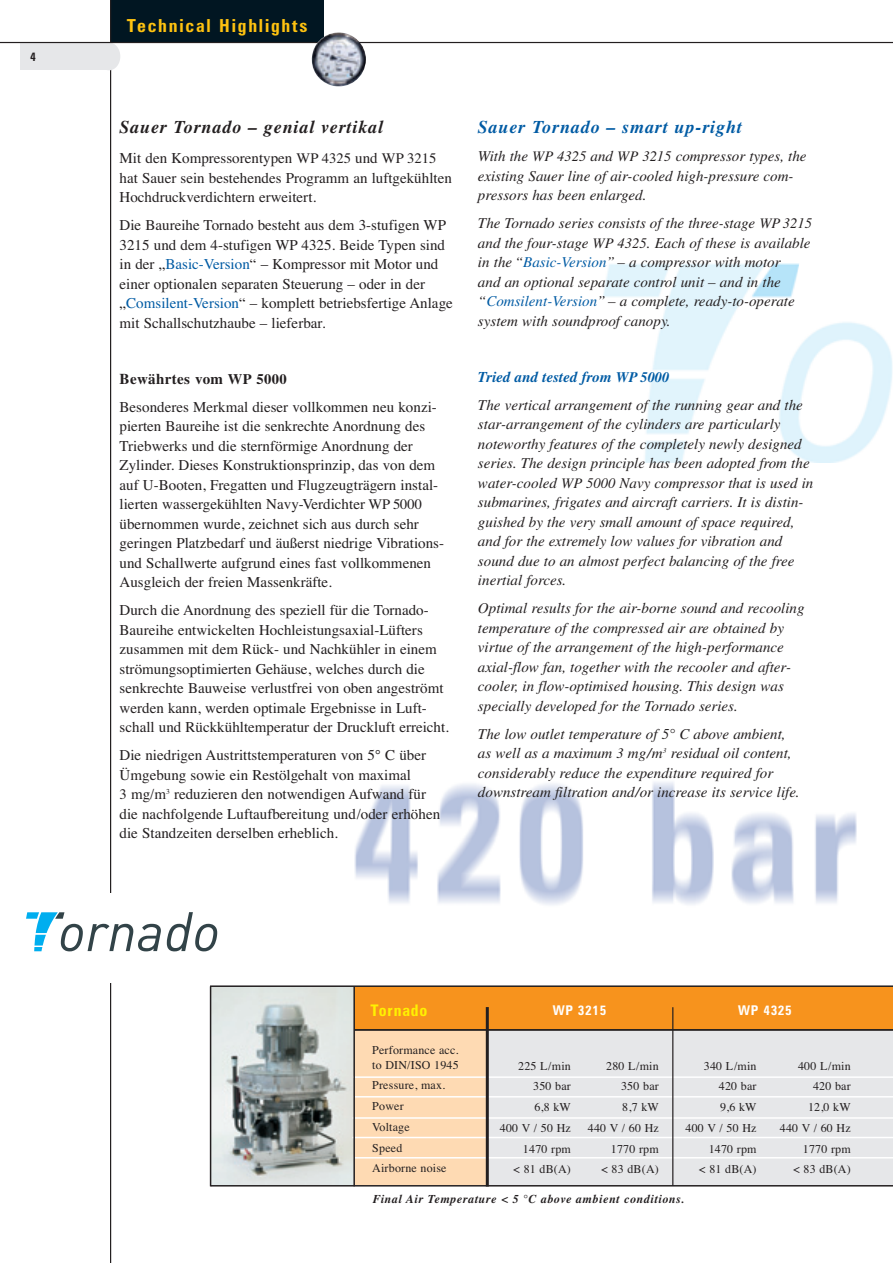
<style>
.page{position:relative;width:893px;height:1263px;background:#fff}
.page>*{position:absolute;margin:0;border:0;box-sizing:border-box;transform-origin:0 0}
.t1{font:italic 700 18px "Times";letter-spacing:.05em;color:#231f20}
.t2{font:italic 700 18px "Times";letter-spacing:.05em;color:#015ba4}
.t3{font:700 condensed 18px "Zurich BT";letter-spacing:.1em;color:#fec210}
.t4{font:700 condensed 16.05px "Zurich BT";letter-spacing:.05em;color:#fff101}
.t5{font:15px/19.5px "Times";color:#231f20}
.t6{font:italic 15px/19.5px "Times";color:#231f20}
.t7{font:700 condensed 13.5px "Zurich BT";letter-spacing:.05em;color:#fff}
.t8{font:12px/20.7px "Times";letter-spacing:.015em;color:#231f20;text-align:right}
.t9{font:italic 700 12px "Times";letter-spacing:.05em;color:#231f20}
.t10{font:700 condensed 12px "Zurich BT";color:#231f20}
.s1{font-size:14.55px}
.s2{color:#015ba4}
.s3{font-weight:700}
.s4{font-weight:700;font-size:14.55px}
.s5{font-weight:700;color:#015ba4}
.s6{font-weight:700;font-size:14.55px;color:#015ba4}
</style>
<div class="page">
<img style="left:354px;top:782px;width:503px;height:123px">
<img style="left:211px;top:987px;width:142px;height:198px">
<img style="left:799px;top:322px;width:93px;height:140px">
<img style="left:603px;top:263px;width:196px;height:199px">
<div style="left:111px;top:0;width:212px;height:43px;background:#011622"></div>
<hr style="left:110px;top:0;width:1px;height:1263px;background:#231f20">
<div style="left:20px;top:43px;width:90px;height:27px;background:#e6e7e9"></div>
<div style="left:98px;top:43px;width:22px;height:27px;background:#e6e7e9;border-radius:50%"></div>
<hr style="left:0;top:42px;width:892px;height:1px;background:#231f20">
<img style="left:310px;top:32px;width:56px;height:55px">
<div style="left:26px;top:893px;width:199px;height:89px;background:#fff"></div>
<svg style="left:167px;top:912px;width:50px;height:39px"></svg>
<svg style="left:26px;top:912px;width:135px;height:39px"></svg>
<div style="left:487px;top:1031px;width:405px;height:154px;background:#e6e7e9"></div>
<div style="left:354px;top:1022px;width:133px;height:163px;background:#fedab3"></div>
<div style="left:354px;top:986px;width:538px;height:44px;background:#f7931d"></div>
<hr style="left:353px;top:1076px;width:539px;height:2px;background:#fff">
<hr style="left:353px;top:1096px;width:539px;height:2px;background:#fff">
<hr style="left:352px;top:1117px;width:540px;height:2px;background:#fff">
<hr style="left:352px;top:1137px;width:540px;height:1px;background:#fff">
<hr style="left:354px;top:1157px;width:538px;height:2px;background:#fff">
<hr style="left:354px;top:1029px;width:538px;height:2px;background:#231f20">
<hr style="left:486px;top:1007px;width:3px;height:180px;background:#231f20">
<hr style="left:672px;top:1007px;width:1px;height:179px;background:#231f20">
<hr style="left:353px;top:986px;width:2px;height:200px;background:#231f20">
<hr style="left:210px;top:1185px;width:682px;height:2px;background:#231f20">
<hr style="left:210px;top:986px;width:1px;height:200px;background:#231f20">
<hr style="left:210px;top:985px;width:682px;height:2px;background:#231f20">
<p class="t10" style="left:30px;top:52px;width:7px">4</p>
<p class="t3" style="left:127px;top:19px;width:182px">Technical Highlights</p>
<p class="t1" style="left:120px;top:121px;width:265px">Sauer Tornado – genial vertikal</p>
<p class="t5" style="left:120px;top:150px;width:334px">Mit den Kompressorentypen <span class="s1">WP 4325</span> und <span class="s1">WP 3215 </span>hat Sauer sein bestehendes Programm an luftgekühlten<br>Hochdruckverdichtern erweitert.</p>
<p class="t5" style="left:120px;top:217px;width:335px">Die Baureihe Tornado besteht aus dem 3-stufigen WP 3215 und dem 4-stufigen WP 4325. Beide Typen sind in der „<span class="s2">Basic-Version</span>“ – Kompressor mit Motor und einer optionalen separaten Steuerung – oder in der „<span class="s2">Comsilent-Version</span>“ – komplett betriebsfertige Anlage mit Schallschutzhaube – lieferbar.</p>
<p class="t5" style="left:120px;top:366px;width:319px;line-height:28px"><span class="s3">Bewährtes vom</span> <span class="s4">WP 5000<br></span>Besonderes Merkmal dieser vollkommen neu konzi-</p>
<p class="t5" style="left:120px;top:418px;width:326px">pierten Baureihe ist die senkrechte Anordnung des Triebwerks und die sternförmige Anordnung der Zylinder. Dieses Konstruktionsprinzip, das von dem auf U-Booten, Fregatten und Flugzeugträgern instal&shy;lierten wassergekühlten Navy-Verdichter <span class="s1">WP 5000 </span>übernommen wurde, zeichnet sich aus durch sehr geringen Platzbedarf und äußerst niedrige Vibrations&shy;und Schallwerte aufgrund eines fast vollkommenen Ausgleich der freien Massenkräfte.</p>
<p class="t5" style="left:120px;top:602px;width:331px">Durch die Anordnung des speziell für die Tornado-Baureihe entwickelten Hochleistungsaxial-Lüfters zusammen mit dem Rück- und Nachkühler in einem strömungsoptimierten Gehäuse, welches durch die senkrechte Bauweise verlustfrei von oben angeströmt werden kann, werden optimale Ergebnisse in Luft&shy;schall und Rückkühltemperatur der Druckluft erreicht.</p>
<p class="t5" style="left:120px;top:747px;width:322px">Die niedrigen Austrittstemperaturen von 5° C über Ümgebung sowie ein Restölgehalt von maximal<br><span class="s1">3</span> mg/m<sup>3</sup> reduzieren den notwendigen Aufwand für die nachfolgende Luftaufbereitung und/oder erhöhen die Standzeiten derselben erheblich.</p>
<p class="t2" style="left:478px;top:121px;width:266px">Sauer Tornado – smart up-right</p>
<p class="t6" style="left:478px;top:148px;width:330px">With the <span class="s1">WP 4325</span> and <span class="s1">WP 3215</span> compressor types, the existing Sauer line of air-cooled high-pressure com&shy;pressors has been enlarged.</p>
<p class="t6" style="left:478px;top:215px;width:335px">The Tornado series consists of the three-stage <span class="s1">WP 3215 </span>and the four-stage <span class="s1">WP 4325</span>. Each of these is available in the “<span class="s2">Basic-Version</span>” – a compressor with motor<br>and an optional separate control unit – and in the “<span class="s2">Comsilent-Version</span>” – a complete, ready-to-operate system with soundproof canopy.</p>
<p class="t6" style="left:478px;top:364px;width:326px;line-height:28px"><span class="s5">Tried and tested from</span> <span class="s6">WP 5000<br></span>The vertical arrangement of the running gear and the</p>
<p class="t6" style="left:478px;top:416px;width:337px">star-arrangement of the cylinders are particularly noteworthy features of the completely newly designed series. The design principle has been adopted from the water-cooled <span class="s1">WP 5000</span> Navy compressor that is used in submarines, frigates and aircraft carriers. It is distin&shy;guished by the very small amount of space required, and for the extremely low values for vibration and sound due to an almost perfect balancing of the free inertial forces.</p>
<p class="t6" style="left:478px;top:600px;width:328px">Optimal results for the air-borne sound and recooling temperature of the compressed air are obtained by virtue of the arrangement of the high-performance axial-flow fan, together with the recooler and after&shy;cooler, in flow-optimised housing. This design was specially developed for the Tornado series.</p>
<p class="t6" style="left:478px;top:725px;width:323px">The low outlet temperature of 5° C above ambient, as well as a maximum <span class="s1">3</span> mg/m<sup>3</sup> residual oil content, considerably reduce the expenditure required for downstream filtration and/or increase its service life.</p>
<p class="t4" style="left:370px;top:1004px;width:58px">Tornado</p>
<p class="t7" style="left:552px;top:1005px;width:55px">WP 3215</p>
<p class="t7" style="left:738px;top:1005px;width:55px">WP 4325</p>
<p class="t8" style="left:372px;top:1044px;width:88px;line-height:14.4px;text-align:left">Performance acc. to DIN/ISO 1945</p>
<p class="t8" style="left:372px;top:1076px;width:76px;text-align:left">Pressure, max.<br>Power<br>Voltage<br>Speed<br>Airborne noise</p>
<p class="t8" style="left:500px;top:1056px;width:72px">225 L/min<br>350 bar<br>6,8 kW<br>400 V / 50 Hz<br>1470 rpm<br>&lt; 81 dB(A)</p>
<p class="t8" style="left:588px;top:1056px;width:72px">280 L/min<br>350 bar<br>8,7 kW<br>440 V / 60 Hz<br>1770 rpm<br>&lt; 83 dB(A)</p>
<p class="t8" style="left:685px;top:1056px;width:72px">340 L/min<br>420 bar<br>9,6 kW<br>400 V / 50 Hz<br>1470 rpm<br>&lt; 81 dB(A)</p>
<p class="t9" style="left:373px;top:1195px;width:313px">Final Air Temperature &lt; 5 °C above ambient conditions.</p>
<p class="t8" style="left:779px;top:1056px;width:72px">400 L/min<br>420 bar<br>12,0 kW<br>440 V / 60 Hz<br>1770 rpm<br>&lt; 83 dB(A)</p>
</div>
